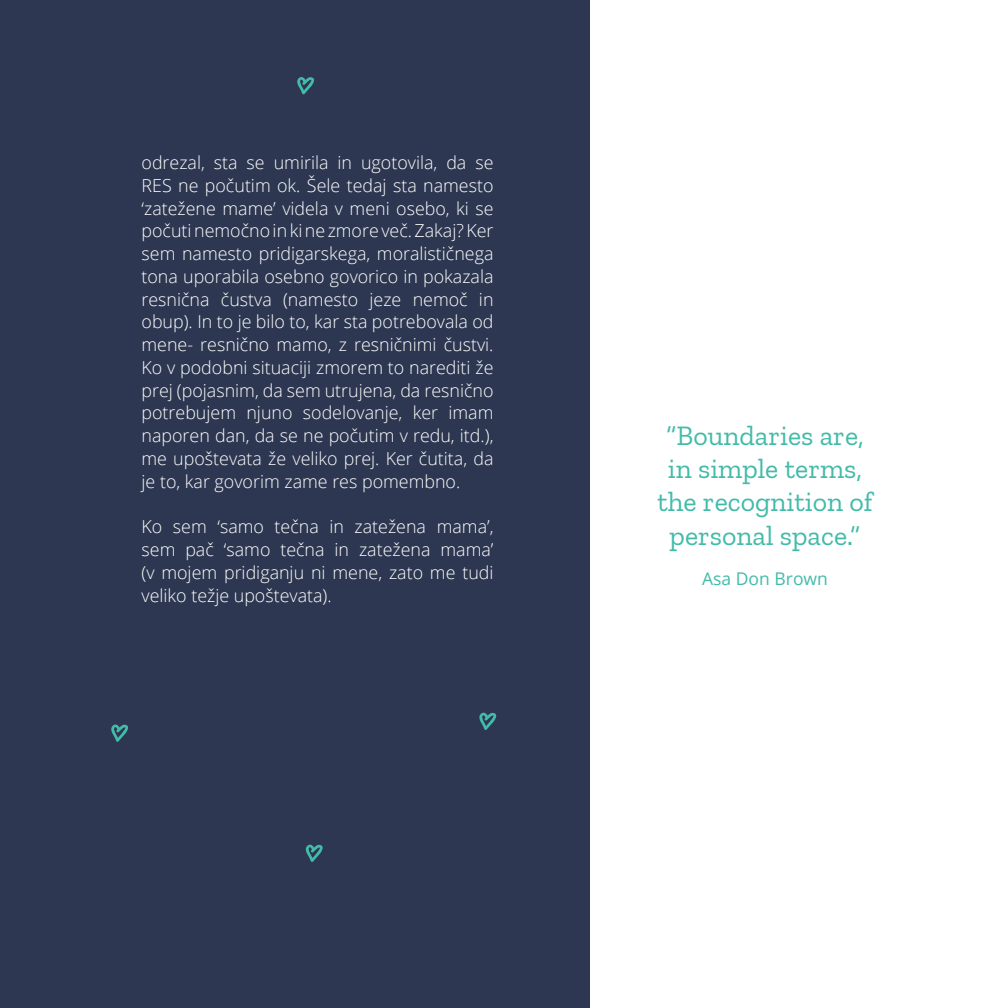
<style>
.page{position:relative;width:1008px;height:1008px;background:#fff}
.page>*{position:absolute;margin:0;border:0;box-sizing:border-box;transform-origin:0 0}
.t1{font:28px/33.2px "Zilla Slab";color:#42bba9;text-align:center}
.t2{font:300 17.85px/22.8px "Open Sans";color:#fff;text-align:justify}
.t3{font:17.5px "Open Sans";color:#42bba9}
</style>
<div class="page">
<hr style="left:1007px;top:0;width:1px;height:1008px;background:#e2dddb">
<div style="left:0;top:0;width:589px;height:1008px;background:#2d3751"></div>
<svg style="left:111px;top:724px;width:17px;height:18px"></svg>
<svg style="left:297px;top:77px;width:17px;height:18px"></svg>
<svg style="left:305px;top:844px;width:18px;height:18px"></svg>
<svg style="left:479px;top:712px;width:18px;height:18px"></svg>
<p class="t2" style="left:142px;top:151px;width:354px">odrezal, sta se umirila in ugotovila, da se RES ne počutim ok. Šele tedaj sta namesto ‘zatežene mame’ videla v meni osebo, ki se počuti nemočno in ki ne zmore več. Zakaj? Ker sem namesto pridigarskega, moralističnega tona uporabila osebno govorico in pokazala resnična čustva (namesto jeze nemoč in obup). In to je bilo to, kar sta potrebovala od mene- resnično mamo, z resničnimi čustvi.<br>Ko v podobni situaciji zmorem to narediti že prej (pojasnim, da sem utrujena, da resnično potrebujem njuno sodelovanje, ker imam naporen dan, da se ne počutim v redu, itd.), me upoštevata že veliko prej. Ker čutita, da je to, kar govorim zame res pomembno.</p>
<p class="t2" style="left:142px;top:515px;width:354px">Ko sem ‘samo tečna in zatežena mama’, sem pač ‘samo tečna in zatežena mama’ (v mojem pridiganju ni mene, zato me tudi veliko težje upoštevata).</p>
<h1 class="t1" style="left:657px;top:419px;width:217px">“Boundaries are, in simple terms, the recognition of personal space.”</h1>
<p class="t3" style="left:702px;top:567px;width:127px">Asa Don Brown</p>
</div>
